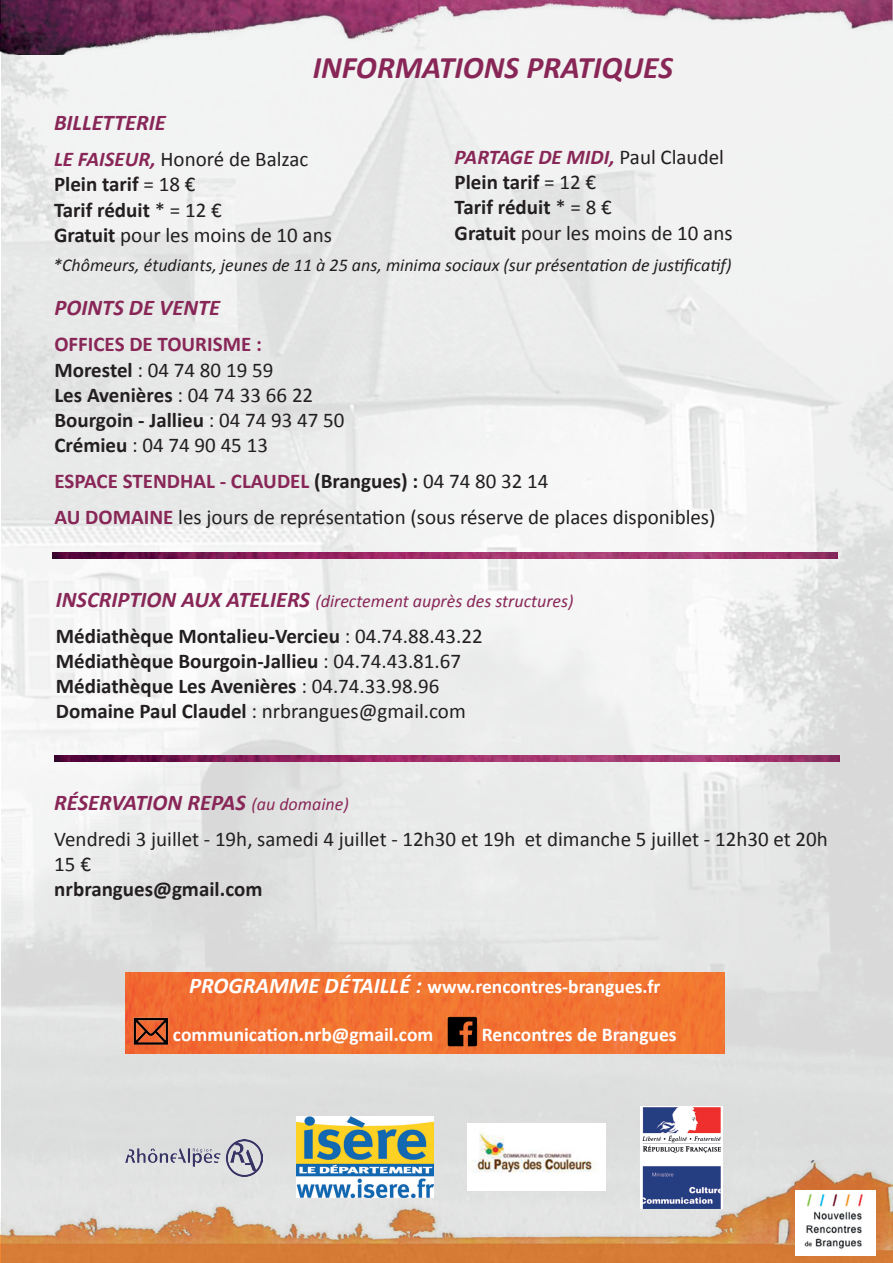
<style>
.page{position:relative;width:893px;height:1263px;background:#fff}
.page>*{position:absolute;margin:0;border:0;box-sizing:border-box;transform-origin:0 0}
.Titre{font:italic 700 31.5px "Calibri";color:#882757}
.Date{font:italic 700 22.5px "Calibri";color:#882757}
.Texte{font:700 21px "Calibri";color:#231f20}
.Texte-2{font:21px "Calibri";color:#231f20}
.Heure{font:21px "Calibri";color:#231f20}
.Texte-3{font:700 21px "Calibri";color:#882757}
.Heure-2{font:italic 700 21px "Calibri";color:#882757}
.Heure-3{font:700 21px "Calibri";color:#882757}
.Date-2{font:700 19.5px "Calibri";color:#fff}
.Heure-4{font:italic 18px "Calibri";color:#231f20}
.Date-3{font:italic 18px "Calibri";color:#882757}
.s1{font-weight:700;font-style:italic;color:#882757}
.s2{font-weight:400}
.s3{font-weight:700}
.s4{font-weight:400;font-style:normal;color:#231f20}
.s5{color:#231f20}
.s6{font-weight:400;color:#231f20}
.s7{font-weight:700;color:#882757}
.s8{font-weight:700;font-size:22.5px}
.s9{font-weight:400;font-size:18px}
.s10{font-style:italic;font-size:22.5px}
</style>
<div class="page">
<img style="left:2px;top:0;width:891px;height:1263px">
<img style="left:468px;top:1123px;width:137px;height:67px">
<img style="left:796px;top:1191px;width:79px;height:64px">
<img style="left:297px;top:1117px;width:137px;height:80px">
<img style="left:125px;top:1139px;width:138px;height:37px">
<img style="left:640px;top:1106px;width:82px;height:103px">
<img style="left:53px;top:552px;width:785px;height:6px">
<img style="left:125px;top:972px;width:599px;height:82px">
<img style="left:447px;top:1016px;width:30px;height:30px">
<img style="left:132px;top:1016px;width:36px;height:29px">
<img style="left:54px;top:755px;width:785px;height:6px">
<p class="Titre" style="left:313px;top:45px;width:362px">INFORMATIONS PRATIQUES</p>
<p class="Date" style="left:54px;top:107px;width:113px">BILLETTERIE</p>
<p class="Heure" style="left:54px;top:145px;width:256px"><span class="s1">LE FAISEUR,</span> Honoré de Balzac</p>
<p class="Texte" style="left:54px;top:170px;width:143px">Plein tarif <span class="s2">= 18 €</span></p>
<p class="Texte" style="left:54px;top:195px;width:169px">Tarif réduit <span class="s2">* = 12 €</span></p>
<p class="Texte-2" style="left:54px;top:220px;width:279px"><span class="s3">Gratuit</span> pour les moins de 10 ans</p>
<p class="Heure-2" style="left:455px;top:142px;width:271px">PARTAGE DE MIDI, <span class="s4">Paul Claudel</span></p>
<p class="Texte" style="left:455px;top:167px;width:143px">Plein tarif <span class="s2">= 12 €</span></p>
<p class="Texte" style="left:455px;top:192px;width:159px">Tarif réduit <span class="s2">* = 8 €</span></p>
<p class="Texte-2" style="left:455px;top:218px;width:279px"><span class="s3">Gratuit</span> pour les moins de 10 ans</p>
<p class="Heure-4" style="left:53px;top:252px;width:680px">*Chômeurs, étudiants, jeunes de 11 à 25 ans, minima sociaux (sur présentation de justificatif)</p>
<p class="Date" style="left:54px;top:292px;width:167px">POINTS DE VENTE</p>
<p class="Heure-3" style="left:54px;top:330px;width:209px">OFFICES DE TOURISME :</p>
<p class="Texte-2" style="left:54px;top:355px;width:220px"><span class="s3">Morestel</span> : 04 74 80 19 59</p>
<p class="Texte" style="left:54px;top:380px;width:260px">Les Avenières <span class="s2">: 04 74 33 66 22</span></p>
<p class="Texte" style="left:54px;top:405px;width:292px">Bourgoin - Jallieu <span class="s2">: 04 74 93 47 50</span></p>
<p class="Texte-2" style="left:54px;top:431px;width:215px"><span class="s3">Crémieu</span> : 04 74 90 45 13</p>
<p class="Texte-3" style="left:54px;top:466px;width:496px">ESPACE STENDHAL - CLAUDEL <span class="s5">(Brangues) :</span> <span class="s6">04 74 80 32 14</span></p>
<p class="Heure" style="left:54px;top:503px;width:663px"><span class="s7">AU DOMAINE</span> les jours de représentation (sous réserve de places disponibles)</p>
<p class="Date-3" style="left:56px;top:588px;width:519px"><span class="s8">INSCRIPTION AUX ATELIERS</span> (directement auprès des structures)</p>
<p class="Texte" style="left:56px;top:621px;width:428px">Médiathèque Montalieu-Vercieu <span class="s2">: 04.74.88.43.22</span></p>
<p class="Texte" style="left:56px;top:646px;width:407px">Médiathèque Bourgoin-Jallieu <span class="s2">: 04.74.43.81.67</span></p>
<p class="Texte" style="left:56px;top:671px;width:385px">Médiathèque Les Avenières <span class="s2">: 04.74.33.98.96</span></p>
<p class="Texte-2" style="left:56px;top:697px;width:411px"><span class="s3">Domaine Paul Claudel</span> : nrbrangues@gmail.com</p>
<p class="Date" style="left:54px;top:786px;width:296px">RÉSERVATION REPAS <span class="s9">(au domaine)</span></p>
<p class="Texte-2" style="left:54px;top:824px;width:775px">Vendredi 3 juillet - 19h, samedi 4 juillet - 12h30 et 19h et dimanche 5 juillet - 12h30 et 20h</p>
<p class="Texte-2" style="left:54px;top:849px;width:38px">15 €</p>
<p class="Texte" style="left:54px;top:874px;width:210px">nrbrangues@gmail.com</p>
<p class="Date-2" style="left:189px;top:973px;width:473px"><span class="s10">PROGRAMME DÉTAILLÉ :</span> www.rencontres-brangues.fr</p>
<p class="Date-2" style="left:173px;top:1021px;width:262px">communication.nrb@gmail.com</p>
<p class="Date-2" style="left:482px;top:1021px;width:196px">Rencontres de Brangues</p>
</div>
